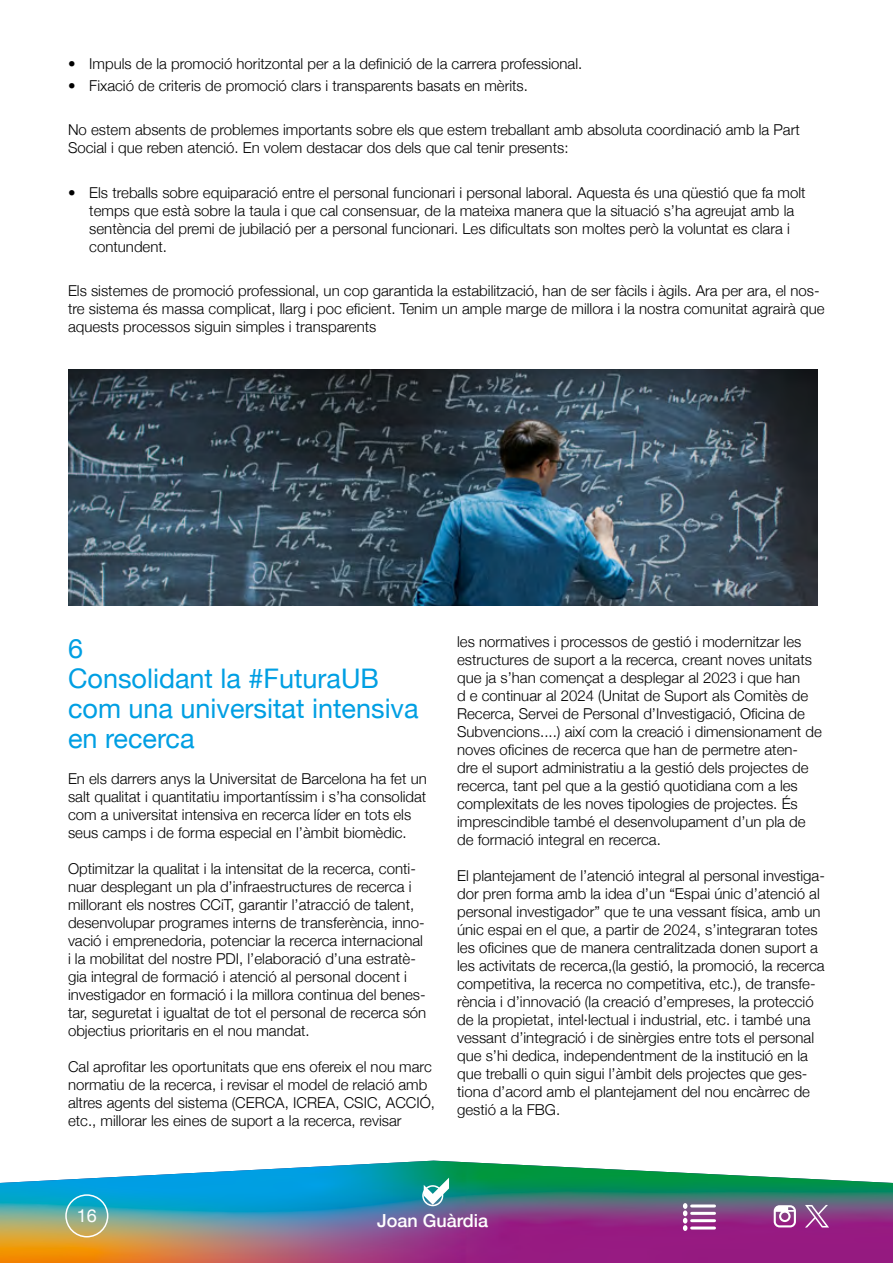
<style>
.page{position:relative;width:893px;height:1263px;background:#fff}
.page>*{position:absolute;margin:0;border:0;box-sizing:border-box;transform-origin:0 0}
.t1{font:27px/30px "Helvetica Neue";color:#009fe3}
.t2{font:500 18px "Helvetica Neue";color:#fff}
.t3{font:18px "Helvetica Neue";color:#fff}
.t4{font:300 15px/18px "Helvetica Neue";color:#000}
</style>
<div class="page">
<img style="left:0;top:1160px;width:893px;height:103px">
<svg style="left:422px;top:1177px;width:27px;height:29px"></svg>
<div style="left:65px;top:1194px;width:43px;height:43px;border:2px solid #fff;border-radius:50%"></div>
<svg style="left:774px;top:1205px;width:22px;height:22px"></svg>
<hr style="left:692px;top:1204px;width:22px;height:3px;background:#fff">
<hr style="left:692px;top:1212px;width:22px;height:3px;background:#fff">
<hr style="left:692px;top:1219px;width:22px;height:3px;background:#fff">
<hr style="left:692px;top:1226px;width:22px;height:3px;background:#fff">
<svg style="left:683px;top:1203px;width:4px;height:28px"></svg>
<svg style="left:805px;top:1205px;width:24px;height:22px"></svg>
<img style="left:69px;top:370px;width:748px;height:236px">
<p class="t4" style="left:68px;top:54px;width:516px">• Impuls de la promoció horitzontal per a la definició de la carrera professional.</p>
<p class="t4" style="left:68px;top:76px;width:461px">• Fixació de criteris de promoció clars i transparents basats en mèrits.</p>
<p class="t4" style="left:68px;top:121px;width:733px">No estem absents de problemes importants sobre els que estem treballant amb absoluta coordinació amb la Part<br>Social i que reben atenció. En volem destacar dos dels que cal tenir presents:</p>
<p class="t4" style="left:89px;top:183px;width:718px;text-indent:-21px">• Els treballs sobre equiparació entre el personal funcionari i personal laboral. Aquesta és una qüestió que fa molt temps que està sobre la taula i que cal consensuar, de la mateixa manera que la situació s’ha agreujat amb la sentència del premi de jubilació per a personal funcionari. Les dificultats son moltes però la voluntat es clara i contundent.</p>
<p class="t4" style="left:68px;top:282px;width:758px">Els sistemes de promoció professional, un cop garantida la estabilització, han de ser fàcils i àgils. Ara per ara, el nos&shy;tre sistema és massa complicat, llarg i poc eficient. Tenim un ample marge de millora i la nostra comunitat agrairà que aquests processos siguin simples i transparents</p>
<h1 class="t1" style="left:68px;top:633px;width:352px">6<br>Consolidant la #FuturaUB com una universitat intensiva en recerca</h1>
<p class="t4" style="left:68px;top:770px;width:360px">En els darrers anys la Universitat de Barcelona ha fet un salt qualitat i quantitatiu importantíssim i s’ha consolidat com a universitat intensiva en recerca líder en tots els seus camps i de forma especial en l’àmbit biomèdic.</p>
<p class="t4" style="left:68px;top:860px;width:360px">Optimitzar la qualitat i la intensitat de la recerca, conti&shy;nuar desplegant un pla d’infraestructures de recerca i millorant els nostres CCiT, garantir l’atracció de talent, desenvolupar programes interns de transferència, inno&shy;vació i emprenedoria, potenciar la recerca internacional i la mobilitat del nostre PDI, l’elaboració d’una estratè&shy;gia integral de formació i atenció al personal docent i investigador en formació i la millora continua del benes&shy;tar, seguretat i igualtat de tot el personal de recerca són objectius prioritaris en el nou mandat.</p>
<p class="t4" style="left:68px;top:1058px;width:369px">Cal aprofitar les oportunitats que ens ofereix el nou marc normatiu de la recerca, i revisar el model de relació amb altres agents del sistema (CERCA, ICREA, CSIC, ACCIÓ, etc., millorar les eines de suport a la recerca, revisar</p>
<p class="t4" style="left:457px;top:632px;width:366px">les normatives i processos de gestió i modernitzar les estructures de suport a la recerca, creant noves unitats que ja s’han començat a desplegar al 2023 i que han<br>d e continuar al 2024 (Unitat de Suport als Comitès de Recerca, Servei de Personal d’Investigació, Oficina de Subvencions....) així com la creació i dimensionament de noves oficines de recerca que han de permetre aten&shy;dre el suport administratiu a la gestió dels projectes de recerca, tant pel que a la gestió quotidiana com a les complexitats de les noves tipologies de projectes. És imprescindible també el desenvolupament d’un pla de de formació integral en recerca.</p>
<p class="t4" style="left:457px;top:866px;width:369px">El plantejament de l’atenció integral al personal investiga&shy;dor pren forma amb la idea d’un “Espai únic d’atenció al personal investigador” que te una vessant física, amb un únic espai en el que, a partir de 2024, s’integraran totes les oficines que de manera centralitzada donen suport a les activitats de recerca,(la gestió, la promoció, la recerca competitiva, la recerca no competitiva, etc.), de transfe&shy;rència i d’innovació (la creació d’empreses, la protecció de la propietat, intel·lectual i industrial, etc. i també una vessant d’integració i de sinèrgies entre tots el personal que s’hi dedica, independentment de la institució en la que treballi o quin sigui l’àmbit dels projectes que ges&shy;tiona d’acord amb el plantejament del nou encàrrec de gestió a la FBG.</p>
<p class="t3" style="left:77px;top:1205px;width:22px">16</p>
<p class="t2" style="left:377px;top:1206px;width:113px">Joan Guàrdia</p>
</div>
